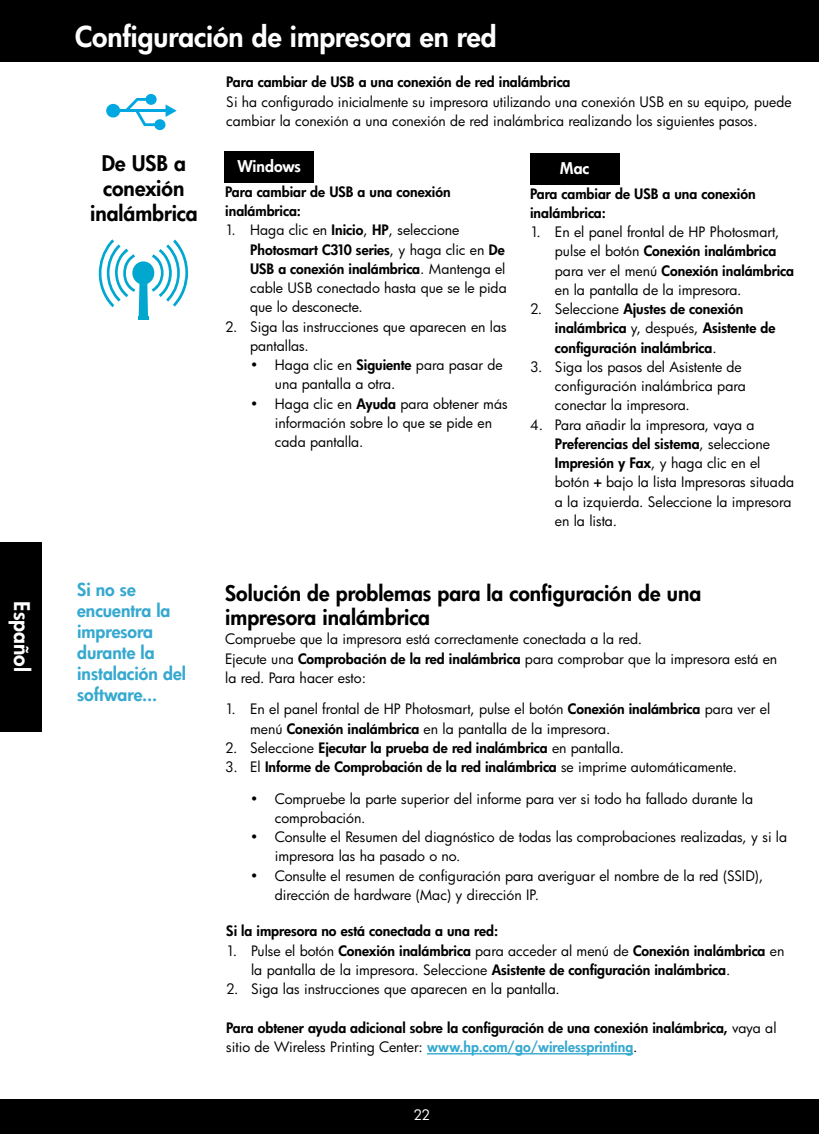
<style>
.page{position:relative;width:819px;height:1134px;background:#fff}
.page>*{position:absolute;margin:0;border:0;box-sizing:border-box;transform-origin:0 0}
.t1{font:800 28px "Futura";color:#fff}
.t2{font:800 21px/25.2px "Futura";color:#000;text-align:center}
.t3{font:800 21px "Futura";color:#fff}
.t4{font:800 17.5px/21px "Futura";color:#36a9d0}
.t5{font:800 15.75px "Futura";color:#fff}
.t6{font:14px/19.2px "Futura";color:#000}
.t7{font:800 14px/19.2px "Futura";color:#000}
.t8{font:14px/19.2px "Futura Bk";color:#000}
.t9{font:14px "Futura";color:#fff}
.s1{font-family:"Futura";font-weight:800}
.s2{font-family:"Futura Bk";font-weight:400}
.s3{font-family:"Futura"}
.s4{font-weight:800}
.s5{font-weight:400}
.s6{color:#36a9d0}
</style>
<div class="page">
<div style="left:0;top:0;width:819px;height:62px;background:#000"></div>
<div style="left:0;top:1099px;width:819px;height:35px;background:#000"></div>
<div style="left:225px;top:151px;width:89px;height:32px;background:#000"></div>
<div style="left:530px;top:153px;width:89px;height:31px;background:#000"></div>
<hr style="left:427px;top:1053px;width:206px;height:1px;background:#36a9d0">
<svg style="left:106px;top:104px;width:14px;height:14px"></svg>
<hr style="left:113px;top:109px;width:56px;height:3px;background:#00a7e1">
<svg style="left:126px;top:94px;width:51px;height:36px"></svg>
<svg style="left:99px;top:239px;width:89px;height:77px"></svg>
<div style="left:132px;top:261px;width:22px;height:24px;background:#01a7cf;border-radius:50%"></div>
<hr style="left:138px;top:316px;width:11px;height:4px;background:#01a7cf">
<div style="left:0;top:542px;width:42px;height:190px;background:#000"></div>
<h2 class="t3" style="left:35px;top:601px;width:72px;rotate:90deg">Español</h2>
<h1 class="t1" style="left:75px;top:18px;width:423px">Configuración de impresora en red</h1>
<h2 class="t2" style="left:90px;top:151px;width:109px">De USB a conexión inalámbrica</h2>
<p class="t7" style="left:226px;top:73px;width:346px">Para cambiar de USB a una conexión de red inalámbrica</p>
<p class="t6" style="left:226px;top:92px;width:567px">Si ha configurado inicialmente su impresora utilizando una conexión USB en su equipo, puede cambiar la conexión a una conexión de red inalámbrica realizando los siguientes pasos.</p>
<p class="t5" style="left:237px;top:156px;width:65px">Windows</p>
<p class="t5" style="left:560px;top:158px;width:30px">Mac</p>
<p class="t7" style="left:225px;top:182px;width:227px">Para cambiar de USB a una conexión inalámbrica:</p>
<p class="t8" style="left:225px;top:220px;width:236px">1. Haga clic en <span class="s1">Inicio</span>, <span class="s1">HP</span>, seleccione</p>
<p class="t7" style="left:250px;top:240px;width:257px">Photosmart C310 series<span class="s2">, y haga clic en</span> De<br>USB a conexión inalámbrica<span class="s2">. Mantenga el</span></p>
<p class="t8" style="left:250px;top:278px;width:258px">cable USB conectado hasta que se le pida que lo desconecte.</p>
<p class="t8" style="left:250px;top:317px;width:258px;text-indent:-25px">2. Siga las instrucciones que aparecen en las pantallas.</p>
<p class="t8" style="left:275px;top:355px;width:229px;text-indent:-25px"><span class="s3">•</span> Haga clic en <span class="s1">Siguiente</span> para pasar de una pantalla a otra.</p>
<p class="t8" style="left:275px;top:394px;width:234px;text-indent:-25px"><span class="s3">•</span> Haga clic en <span class="s1">Ayuda</span> para obtener más información sobre lo que se pide en cada pantalla.</p>
<p class="t7" style="left:530px;top:184px;width:227px">Para cambiar de USB a una conexión inalámbrica:</p>
<p class="t6" style="left:555px;top:222px;width:241px;text-indent:-25px">1. En el panel frontal de HP Photosmart, pulse el botón <span class="s4">Conexión inalámbrica </span>para ver el menú <span class="s4">Conexión inalámbrica </span>en la pantalla de la impresora.</p>
<p class="t7" style="left:555px;top:299px;width:222px;text-indent:-25px"><span class="s5">2. Seleccione</span> Ajustes de conexión inalámbrica <span class="s5">y, después,</span> Asistente de configuración inalámbrica<span class="s5">.</span></p>
<p class="t6" style="left:555px;top:357px;width:192px;text-indent:-25px">3. Siga los pasos del Asistente de configuración inalámbrica para conectar la impresora.</p>
<p class="t6" style="left:555px;top:415px;width:241px;text-indent:-25px">4. Para añadir la impresora, vaya a<br><span class="s4">Preferencias del sistema</span>, seleccione<br><span class="s4">Impresión y Fax</span>, y haga clic en el botón <span class="s4">+</span> bajo la lista Impresoras situada a la izquierda. Seleccione la impresora en la lista.</p>
<p class="t4" style="left:77px;top:579px;width:110px">Si no se encuentra la impresora durante la instalación del software...</p>
<h2 class="t2" style="left:225px;top:581px;width:478px;line-height:24.5px;text-align:left">Solución de problemas para la configuración de una impresora inalámbrica</h2>
<p class="t6" style="left:225px;top:630px;width:554px">Compruebe que la impresora está correctamente conectada a la red.<br>Ejecute una <span class="s4">Comprobación de la red inalámbrica</span> para comprobar que la impresora está en la red. Para hacer esto:</p>
<p class="t6" style="left:250px;top:700px;width:522px;text-indent:-25px">1. En el panel frontal de HP Photosmart, pulse el botón <span class="s4">Conexión inalámbrica</span> para ver el menú <span class="s4">Conexión inalámbrica</span> en la pantalla de la impresora.</p>
<p class="t7" style="left:225px;top:738px;width:400px"><span class="s5">2. Seleccione</span> Ejecutar la prueba de red inalámbrica <span class="s5">en pantalla.</span></p>
<p class="t7" style="left:225px;top:757px;width:513px"><span class="s5">3. El</span> Informe de Comprobación de la red inalámbrica <span class="s5">se imprime automáticamente.</span></p>
<p class="t6" style="left:275px;top:789px;width:480px;text-indent:-25px">• Compruebe la parte superior del informe para ver si todo ha fallado durante la comprobación.</p>
<p class="t6" style="left:275px;top:827px;width:514px;text-indent:-25px">• Consulte el Resumen del diagnóstico de todas las comprobaciones realizadas, y si la impresora las ha pasado o no.</p>
<p class="t6" style="left:275px;top:866px;width:490px;text-indent:-25px">• Consulte el resumen de configuración para averiguar el nombre de la red (SSID), dirección de hardware (Mac) y dirección IP.</p>
<p class="t7" style="left:226px;top:922px;width:273px">Si la impresora no está conectada a una red:</p>
<p class="t7" style="left:251px;top:941px;width:535px;text-indent:-25px"><span class="s5">1. Pulse el botón</span> Conexión inalámbrica <span class="s5">para acceder al menú de</span> Conexión inalámbrica <span class="s5">en la pantalla de la impresora. Seleccione</span> Asistente de configuración inalámbrica<span class="s5">.</span></p>
<p class="t6" style="left:226px;top:979px;width:335px">2. Siga las instrucciones que aparecen en la pantalla.</p>
<p class="t7" style="left:226px;top:1018px;width:552px">Para obtener ayuda adicional sobre la configuración de una conexión inalámbrica, <span class="s5">vaya al sitio de Wireless Printing Center:</span> <span class="s6">www.hp.com/go/wirelessprinting</span><span class="s5">.</span></p>
<p class="t9" style="left:414px;top:1106px;width:18px">22</p>
</div>
